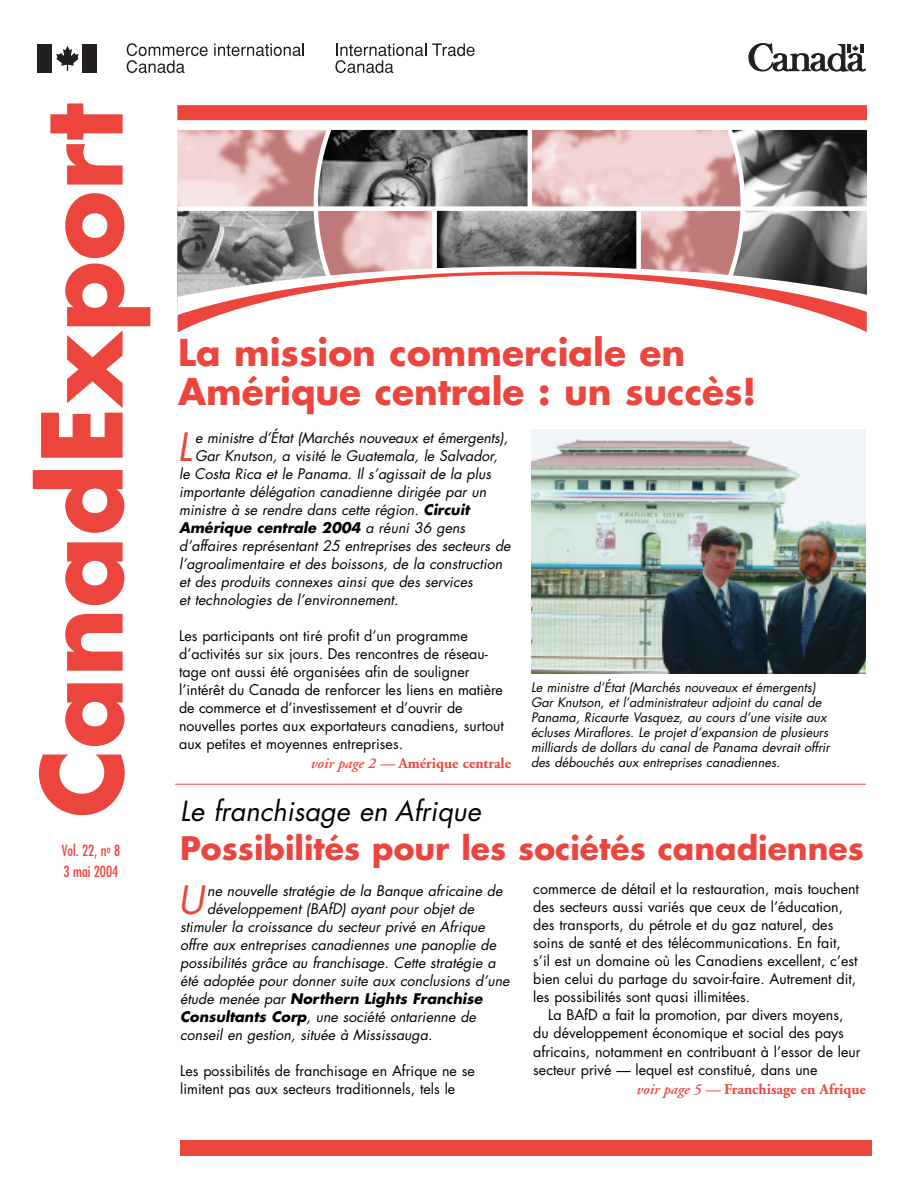
<style>
.page{position:relative;width:918px;height:1188px;background:#fff}
.page>*{position:absolute;margin:0;border:0;box-sizing:border-box;transform-origin:0 0}
.t1{font:700 108.3px "Futura";color:#ec453e}
.t2{font:italic 38.1px "Futura";color:#ec453e}
.t3{font:700 36px/39px "Futura";color:#ec453e}
.t4{font:700 31.5px "Futura";color:#ec453e}
.t5{font:italic 27px "Futura";color:#000}
.t6{font:700 15px "Adobe Garamond";color:#ec453e}
.t7{font:condensed 15px/21px "Futura";color:#ec453e}
.t8{font:14.25px/18px "Futura";color:#000}
.t9{font:italic 14.25px "Futura";color:#000}
.t10{font:italic 700 14.25px "Futura";color:#000}
.t11{font:italic 12.75px/15px "Futura";color:#000}
.s1{font-weight:700}
.s2{font-weight:400}
.s3{font-weight:600;font-style:italic}
</style>
<div class="page">
<svg style="left:178px;top:315px;width:689px;height:17px"></svg>
<img style="left:177px;top:130px;width:137px;height:80px">
<img style="left:177px;top:210px;width:137px;height:56px">
<img style="left:745px;top:130px;width:122px;height:136px">
<div style="left:178px;top:206px;width:689px;height:5px;background:#fff"></div>
<svg style="left:314px;top:130px;width:431px;height:136px;background:#b09b9b"></svg>
<hr style="left:528px;top:128px;width:4px;height:81px;background:#fff">
<svg style="left:177px;top:266px;width:690px;height:49px"></svg>
<div style="left:636px;top:209px;width:5px;height:64px;background:#fff"></div>
<div style="left:432px;top:209px;width:5px;height:62px;background:#fff"></div>
<svg style="left:432px;top:43px;width:43px;height:13px"></svg>
<svg style="left:335px;top:43px;width:91px;height:30px"></svg>
<svg style="left:214px;top:43px;width:90px;height:13px"></svg>
<svg style="left:127px;top:43px;width:81px;height:30px"></svg>
<div style="left:38px;top:44px;width:14px;height:29px;background:#231f20"></div>
<svg style="left:56px;top:46px;width:23px;height:25px"></svg>
<div style="left:83px;top:44px;width:14px;height:29px;background:#231f20"></div>
<svg style="left:749px;top:43px;width:117px;height:29px"></svg>
<div style="left:177px;top:105px;width:690px;height:15px;background:#ec453e"></div>
<div style="left:181px;top:1140px;width:691px;height:16px;background:#ec453e"></div>
<img style="left:531px;top:430px;width:335px;height:244px">
<hr style="left:175px;top:784px;width:691px;height:1px;background:#ec453e">
<h1 class="t1" style="left:33px;top:818px;width:716px;rotate:-90deg">CanadExport</h1>
<p class="t7" style="left:62px;top:841px;width:60px">Vol. 22, n<sup>o</sup> 8<br>3 mai 2004</p>
<h3 class="t3" style="left:178px;top:337px;width:580px">La mission commerciale en<br>Amérique centrale : un succès!</h3>
<h2 class="t2" style="left:177px;top:430px;width:16px">L</h2>
<p class="t9" style="left:195px;top:431px;width:315px">e ministre d’État (Marchés nouveaux et émergents),</p>
<p class="t9" style="left:195px;top:449px;width:304px">Gar Knutson, a visité le Guatemala, le Salvador,</p>
<p class="t9" style="left:179px;top:467px;width:313px">le Costa Rica et le Panama. Il s’agissait de la plus</p>
<p class="t9" style="left:179px;top:485px;width:309px">importante délégation canadienne dirigée par un</p>
<p class="t9" style="left:179px;top:503px;width:292px">ministre à se rendre dans cette région. <span class="s1">Circuit</span></p>
<p class="t10" style="left:179px;top:521px;width:288px">Amérique centrale 2004 <span class="s2">a réuni 36 gens</span></p>
<p class="t9" style="left:179px;top:539px;width:333px">d’affaires représentant 25 entreprises des secteurs de</p>
<p class="t9" style="left:179px;top:557px;width:325px">l’agroalimentaire et des boissons, de la construction</p>
<p class="t9" style="left:179px;top:575px;width:295px">et des produits connexes ainsi que des services</p>
<p class="t9" style="left:179px;top:593px;width:221px">et technologies de l’environnement.</p>
<p class="t8" style="left:179px;top:628px;width:326px">Les participants ont tiré profit d’un programme d’activités sur six jours. Des rencontres de réseau&shy;tage ont aussi été organisées afin de souligner l’intérêt du Canada de renforcer les liens en matière de commerce et d’investissement et d’ouvrir de nouvelles portes aux exportateurs canadiens, surtout aux petites et moyennes entreprises.</p>
<p class="t6" style="left:310px;top:757px;width:202px"><span class="s3">voir page 2 —</span> Amérique centrale</p>
<p class="t11" style="left:531px;top:681px;width:300px">Le ministre d’État (Marchés nouveaux et émergents)<br>Gar Knutson, et l’administrateur adjoint du canal de Panama, Ricaurte Vasquez, au cours d’une visite aux écluses Miraflores. Le projet d’expansion de plusieurs milliards de dollars du canal de Panama devrait offrir des débouchés aux entreprises canadiennes.</p>
<h3 class="t5" style="left:180px;top:799px;width:302px">Le franchisage en Afrique</h3>
<h3 class="t4" style="left:180px;top:834px;width:685px">Possibilités pour les sociétés canadiennes</h3>
<h2 class="t2" style="left:178px;top:882px;width:28px">U</h2>
<p class="t9" style="left:207px;top:884px;width:297px">ne nouvelle stratégie de la Banque africaine de</p>
<p class="t9" style="left:207px;top:902px;width:269px">développement (BAfD) ayant pour objet de</p>
<p class="t9" style="left:180px;top:920px;width:306px">stimuler la croissance du secteur privé en Afrique</p>
<p class="t9" style="left:180px;top:938px;width:317px">offre aux entreprises canadiennes une panoplie de</p>
<p class="t9" style="left:180px;top:956px;width:317px">possibilités grâce au franchisage. Cette stratégie a</p>
<p class="t9" style="left:180px;top:974px;width:331px">été adoptée pour donner suite aux conclusions d’une</p>
<p class="t10" style="left:180px;top:992px;width:304px"><span class="s2">étude menée par</span> Northern Lights Franchise</p>
<p class="t9" style="left:180px;top:1010px;width:297px"><span class="s1">Consultants Corp</span>, une société ontarienne de</p>
<p class="t9" style="left:180px;top:1028px;width:254px">conseil en gestion, située à Mississauga.</p>
<p class="t8" style="left:180px;top:1063px;width:296px">Les possibilités de franchisage en Afrique ne se limitent pas aux secteurs traditionnels, tels le</p>
<p class="t8" style="left:533px;top:881px;width:327px">commerce de détail et la restauration, mais touchent des secteurs aussi variés que ceux de l’éducation, des transports, du pétrole et du gaz naturel, des soins de santé et des télécommunications. En fait, s’il est un domaine où les Canadiens excellent, c’est bien celui du partage du savoir-faire. Autrement dit, les possibilités sont quasi illimitées.</p>
<p class="t8" style="left:533px;top:1007px;width:329px;text-indent:15px">La BAfD a fait la promotion, par divers moyens, du développement économique et social des pays africains, notamment en contribuant à l’essor de leur secteur privé — lequel est constitué, dans une</p>
<p class="t6" style="left:636px;top:1083px;width:231px"><span class="s3">voir page 5 —</span> Franchisage en Afrique</p>
</div>
